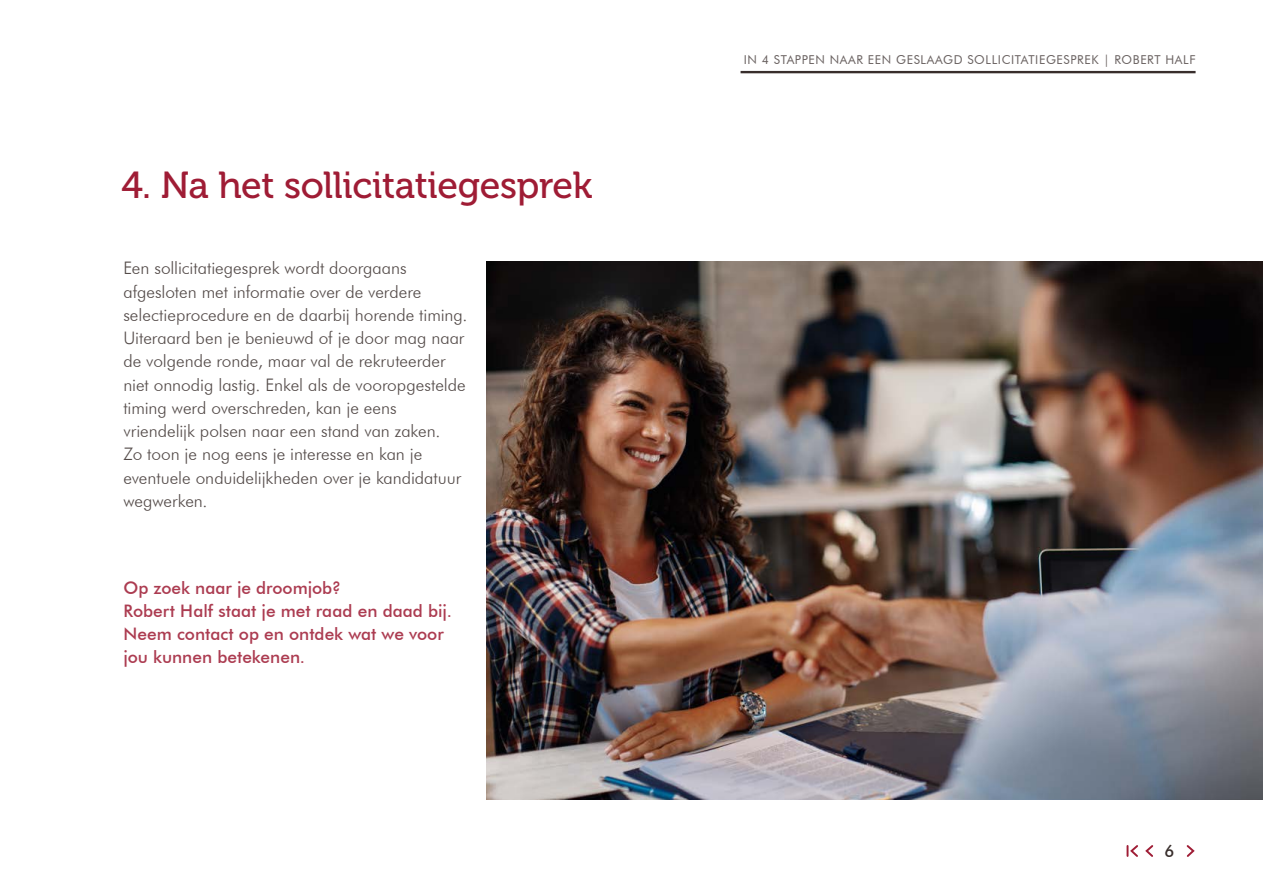
<style>
.page{position:relative;width:1263px;height:893px;background:#fff}
.page>*{position:absolute;margin:0;border:0;box-sizing:border-box;transform-origin:0 0}
.t1{font:37.5px "Museo 500";letter-spacing:-.01em;color:#9f1c35}
.t2{font:300 17.25px/23.2px "Futura BT";color:#544b49}
.t3{font:500 17.25px/23.2px "Futura BT";color:#ac3c51}
.t4{font:500 16.5px "Futura BT";color:#382e2c}
.t5{font:12.3px "Futura BT";letter-spacing:.05em;color:#6a6261}
</style>
<div class="page">
<hr style="left:740px;top:71px;width:455px;height:2px;background:#382e2c">
<svg style="left:1126px;top:845px;width:69px;height:12px"></svg>
<img style="left:486px;top:261px;width:777px;height:538px">
<h1 class="t1" style="left:122px;top:165px;width:472px">4. Na het sollicitatiegesprek</h1>
<p class="t2" style="left:123px;top:256px;width:346px">Een sollicitatiegesprek wordt doorgaans afgesloten met informatie over de verdere selectieprocedure en de daarbij horende timing.<br>Uiteraard ben je benieuwd of je door mag naar de volgende ronde, maar val de rekruteerder niet onnodig lastig. Enkel als de vooropgestelde timing werd overschreden, kan je eens vriendelijk polsen naar een stand van zaken.<br>Zo toon je nog eens je interesse en kan je eventuele onduidelijkheden over je kandidatuur wegwerken.</p>
<p class="t3" style="left:123px;top:576px;width:330px">Op zoek naar je droomjob?<br>Robert Half staat je met raad en daad bij.<br>Neem contact op en ontdek wat we voor jou kunnen betekenen.</p>
<p class="t5" style="left:744px;top:52px;width:453px">IN 4 STAPPEN NAAR EEN GESLAAGD SOLLICITATIEGESPREK | ROBERT HALF</p>
<p class="t4" style="left:1164px;top:841px;width:11px">6</p>
</div>
